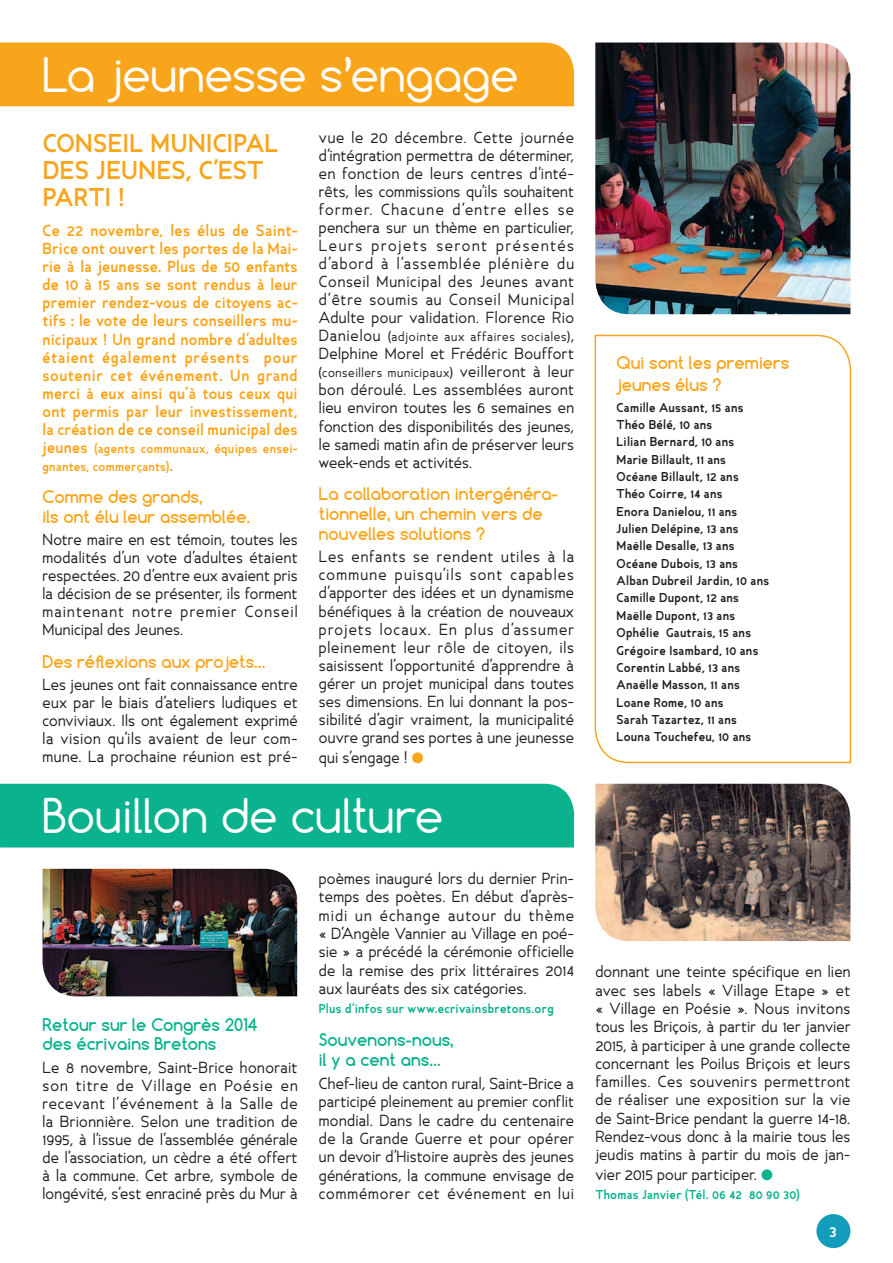
<style>
.page{position:relative;width:893px;height:1263px;background:#fff}
.page>*{position:absolute;margin:0;border:0;box-sizing:border-box;transform-origin:0 0}
.t1{font:45px "Comfortaa";letter-spacing:.005em;color:#fff}
.t2{font:700 24px/27px "Ancillary";letter-spacing:.01em;color:#f9a51b}
.t3{font:700 16.5px/19.8px "Comfortaa";color:#f9a51b}
.t4{font:700 16.5px/19.8px "Comfortaa";color:#0ab38d}
.t5{font:15px/18px "Ancillary";letter-spacing:.02em;color:#231f20;text-align:justify}
.t6{font:700 15px/18px "Ancillary";letter-spacing:.015em;color:#f9a51b;text-align:justify}
.t7{font:700 15px "Ancillary";color:#fff}
.t8{font:700 12px/17.4px "Ancillary";letter-spacing:.015em;color:#231f20}
.t9{font:12px "Ancillary";letter-spacing:.055em;color:#231f20}
.t10{font:700 12px "Ancillary";letter-spacing:.015em;color:#0ab38d}
.t11{font:700 12px/18px "Ancillary";letter-spacing:.02em;color:#f9a51b}
.s1{font-size:15px}
.s2{color:#f9a51b}
.s3{color:#0ab38d}
</style>
<div class="page">
<div style="left:816px;top:1214px;width:34px;height:34px;background:#149cbb;border-radius:50%"></div>
<div style="left:0;top:784px;width:574px;height:63px;background:#0ab38d"></div>
<div style="left:0;top:43px;width:574px;height:63px;background:#f9a51b"></div>
<img style="left:595px;top:43px;width:255px;height:271px">
<svg style="left:594px;top:334px;width:258px;height:430px"></svg>
<img style="left:43px;top:869px;width:254px;height:127px">
<img style="left:595px;top:784px;width:255px;height:157px">
<h1 class="t1" style="left:43px;top:46px;width:478px">La jeunesse s’engage</h1>
<h2 class="t2" style="left:43px;top:129px;width:230px">Conseil Municipal des Jeunes, c’est parti</h2>
<p class="t5" style="left:319px;top:128px;width:257px">vue le 20 décembre. Cette journée d’intégration permettra de déterminer, en fonction de leurs centres d’inté&shy;rêts, les commissions qu’ils souhaitent former. Chacune d’entre elles se penchera sur un thème en particulier, Leurs projets seront présentés d’abord à l’assemblée plénière du Conseil Municipal des Jeunes avant d’être soumis au Conseil Municipal Adulte pour validation. Florence Rio</p>
<p class="t9" style="left:319px;top:329px;width:257px"><span class="s1">Danielou</span> (adjointe aux affaires sociales)<span class="s1">,</span></p>
<p class="t5" style="left:319px;top:345px;width:257px">Delphine Morel et Frédéric Bouffort</p>
<p class="t9" style="left:319px;top:365px;width:257px">(conseillers municipaux) <span class="s1">veilleront à leur</span></p>
<p class="t5" style="left:319px;top:381px;width:257px">bon déroulé. Les assemblées auront lieu environ toutes les 6 semaines en fonction des disponibilités des jeunes, le samedi matin afin de préserver leurs week-ends et activités.</p>
<p class="t3" style="left:319px;top:484px;width:241px">La collaboration intergénéra&shy;tionnelle, un chemin vers de nouvelles solutions ?</p>
<p class="t5" style="left:319px;top:548px;width:257px">Les enfants se rendent utiles à la commune puisqu’ils sont capables d’apporter des idées et un dynamisme bénéfiques à la création de nouveaux projets locaux. En plus d’assumer pleinement leur rôle de citoyen, ils saisissent l’opportunité d’apprendre à gérer un projet municipal dans toutes ses dimensions. En lui donnant la pos&shy;sibilité d’agir vraiment, la municipalité ouvre grand ses portes à une jeunesse</p>
<p class="t5" style="left:319px;top:748px;width:106px">qui s’engage ! <span class="s2">●</span></p>
<h2 class="t2" style="left:118px;top:183px;width:8px">!</h2>
<p class="t6" style="left:43px;top:222px;width:257px">Ce 22 novembre, les élus de Saint-Brice ont ouvert les portes de la Mai&shy;rie à la jeunesse. Plus de 50 enfants de 10 à 15 ans se sont rendus à leur premier rendez-vous de citoyens ac&shy;tifs : le vote de leurs conseillers mu&shy;nicipaux ! Un grand nombre d’adultes étaient également présents pour soutenir cet événement. Un grand merci à eux ainsi qu’à tous ceux qui ont permis par leur investissement, la création de ce conseil municipal des</p>
<p class="t11" style="left:43px;top:439px;width:257px"><span class="s1">jeunes</span> (agents communaux, équipes ensei&shy;gnantes, commerçants)<span class="s1">.</span></p>
<p class="t3" style="left:43px;top:487px;width:209px">Comme des grands,<br>ils ont élu leur assemblée.</p>
<p class="t5" style="left:43px;top:531px;width:257px">Notre maire en est témoin, toutes les modalités d’un vote d’adultes étaient respectées. 20 d’entre eux avaient pris la décision de se présenter, ils forment maintenant notre premier Conseil Municipal des Jeunes.</p>
<p class="t3" style="left:43px;top:652px;width:225px">Des réflexions aux projets…</p>
<p class="t5" style="left:43px;top:676px;width:257px">Les jeunes ont fait connaissance entre eux par le biais d’ateliers ludiques et conviviaux. Ils ont également exprimé la vision qu’ils avaient de leur com&shy;mune. La prochaine réunion est pré-</p>
<h1 class="t1" style="left:43px;top:787px;width:402px">Bouillon de culture</h1>
<p class="t4" style="left:43px;top:1014px;width:217px">Retour sur le Congrès 2014 des écrivains Bretons</p>
<p class="t5" style="left:43px;top:1058px;width:257px">Le 8 novembre, Saint-Brice honorait son titre de Village en Poésie en recevant l’événement à la Salle de la Brionnière. Selon une tradition de 1995, à l’issue de l’assemblée générale de l’association, un cèdre a été offert à la commune. Cet arbre, symbole de longévité, s’est enraciné près du Mur à</p>
<p class="t5" style="left:319px;top:869px;width:257px">poèmes inauguré lors du dernier Prin&shy;temps des poètes. En début d’après&shy;midi un échange autour du thème « D’Angèle Vannier au Village en poé&shy;sie » a précédé la cérémonie officielle de la remise des prix littéraires 2014 aux lauréats des six catégories.</p>
<p class="t10" style="left:319px;top:1001px;width:236px">Plus d’infos sur www.ecrivainsbretons.org</p>
<p class="t4" style="left:319px;top:1029px;width:136px;line-height:20.2px">Souvenons-nous, il y a cent ans…</p>
<p class="t5" style="left:319px;top:1074px;width:257px">Chef-lieu de canton rural, Saint-Brice a participé pleinement au premier conflit mondial. Dans le cadre du centenaire de la Grande Guerre et pour opérer un devoir d’Histoire auprès des jeunes générations, la commune envisage de commémorer cet événement en lui</p>
<p class="t3" style="left:617px;top:351px;width:174px;line-height:21.9px">Qui sont les premiers jeunes élus ?</p>
<p class="t8" style="left:617px;top:398px;width:154px">Camille Aussant, 15 ans<br>Théo Bélé, 10 ans<br>Lilian Bernard, 10 ans<br>Marie Billault, 11 ans<br>Océane Billault, 12 ans<br>Théo Coirre, 14 ans<br>Enora Danielou, 11 ans<br>Julien Delépine, 13 ans<br>Maëlle Desalle, 13 ans<br>Océane Dubois, 13 ans<br>Alban Dubreil Jardin, 10 ans<br>Camille Dupont, 12 ans<br>Maëlle Dupont, 13 ans<br>Ophélie Gautrais, 15 ans<br>Grégoire Isambard, 10 ans<br>Corentin Labbé, 13 ans<br>Anaëlle Masson, 11 ans<br>Loane Rome, 10 ans<br>Sarah Tazartez, 11 ans<br>Louna Touchefeu, 10 ans</p>
<p class="t5" style="left:595px;top:963px;width:257px">donnant une teinte spécifique en lien avec ses labels « Village Etape » et « Village en Poésie ». Nous invitons tous les Briçois, à partir du 1er janvier 2015, à participer à une grande collecte concernant les Poilus Briçois et leurs familles. Ces souvenirs permettront de réaliser une exposition sur la vie de Saint-Brice pendant la guerre 14-18.<br>Rendez-vous donc à la mairie tous les jeudis matins à partir du mois de jan-</p>
<p class="t5" style="left:595px;top:1165px;width:179px">vier 2015 pour participer. <span class="s3">●</span></p>
<p class="t10" style="left:595px;top:1187px;width:206px">Thomas Janvier (Tél. 06 42 80 90 30)</p>
<p class="t7" style="left:829px;top:1221px;width:9px">3</p>
</div>
